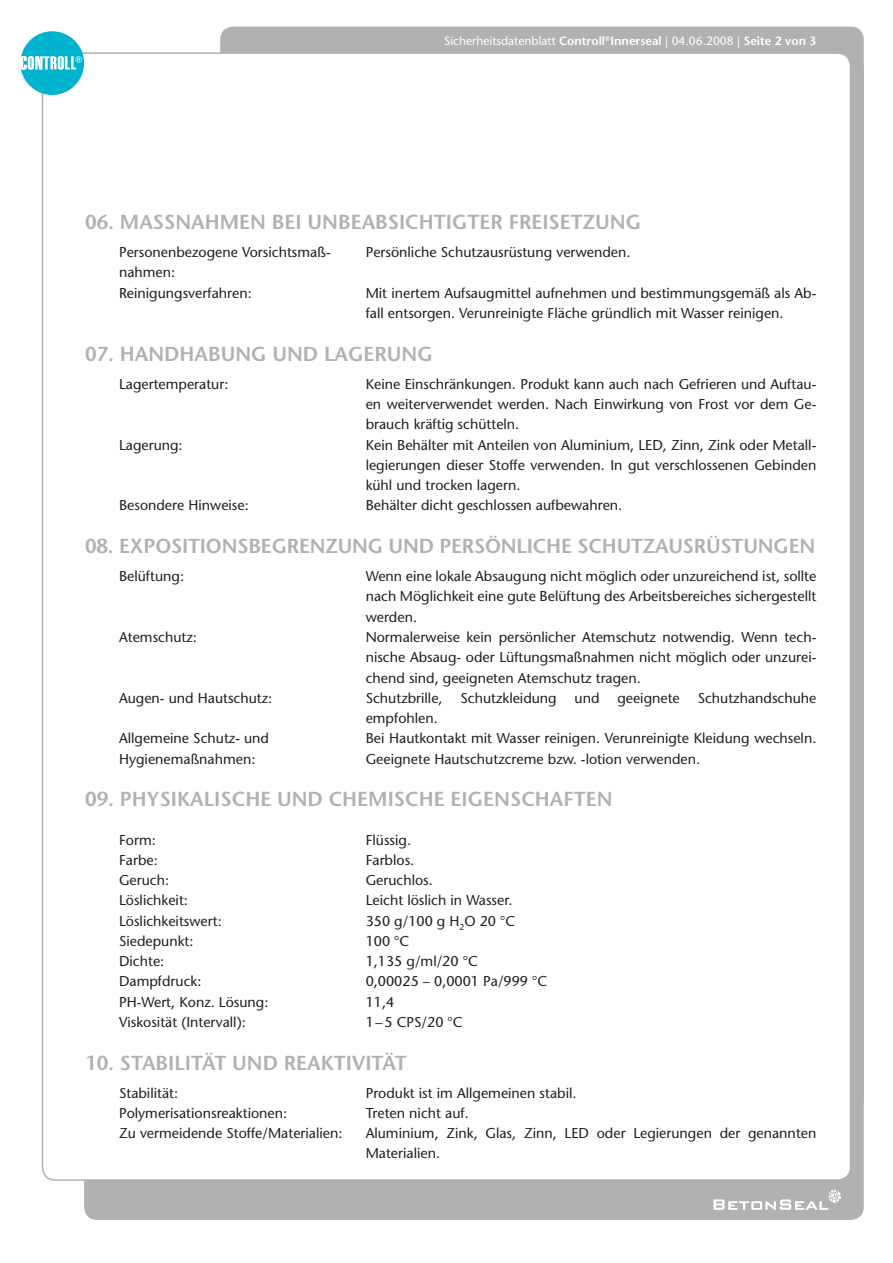
<style>
.page{position:relative;width:893px;height:1263px;background:#fff}
.page>*{position:absolute;margin:0;border:0;box-sizing:border-box;transform-origin:0 0}
.t1{font:600 20.25px "Stone Sans Std";color:#b1b1b2}
.t2{font:500 14.25px/20.2px "Stone Sans Std";color:#241f1f}
.t3{font:500 12px "Stone Sans Std";color:#fff}
.s1{font-weight:600}
</style>
<div class="page">
<div style="left:220px;top:27px;width:644px;height:1087px;background:#b1b1b2;border-radius:13px"></div>
<div style="left:84px;top:53px;width:780px;height:1167px;background:#b1b1b2;border-radius:13px"></div>
<div style="left:43px;top:53px;width:807px;height:1127px;background:#fff;border-radius:13px"></div>
<svg style="left:713px;top:1189px;width:128px;height:21px"></svg>
<svg style="left:21px;top:31px;width:63px;height:64px"></svg>
<p class="t3" style="left:444px;top:34px;width:374px">Sicherheitsdatenblatt <span class="s1">CONTROLL</span><sup>®</sup><span class="s1">INNERSEAL</span> | 04.06.2008 | <span class="s1">SEITE 2 VON 3</span></p>
<h1 class="t1" style="left:85px;top:210px;width:558px">06. MASSNAHMEN BEI UNBEABSICHTIGTER FREISETZUNG</h1>
<p class="t2" style="left:119px;top:242px;width:213px">Personenbezogene Vorsichtsmaß&shy;nahmen:</p>
<p class="t2" style="left:366px;top:242px;width:266px">Persönliche Schutzausrüstung verwenden.</p>
<p class="t2" style="left:119px;top:283px;width:134px">Reinigungsverfahren:</p>
<p class="t2" style="left:366px;top:283px;width:452px">Mit inertem Aufsaugmittel aufnehmen und bestimmungsgemäß als Ab&shy;fall entsorgen. Verunreinigte Fläche gründlich mit Wasser reinigen.</p>
<h1 class="t1" style="left:85px;top:342px;width:349px">07. HANDHABUNG UND LAGERUNG</h1>
<p class="t2" style="left:119px;top:374px;width:111px">Lagertemperatur:</p>
<p class="t2" style="left:366px;top:374px;width:452px;text-align:justify">Keine Einschränkungen. Produkt kann auch nach Gefrieren und Auftau&shy;en weiterverwendet werden. Nach Einwirkung von Frost vor dem Ge&shy;brauch kräftig schütteln.</p>
<p class="t2" style="left:119px;top:434px;width:65px">Lagerung:</p>
<p class="t2" style="left:366px;top:434px;width:452px;text-align:justify">Kein Behälter mit Anteilen von Aluminium, LED, Zinn, Zink oder Metall&shy;legierungen dieser Stoffe verwenden. In gut verschlossenen Gebinden kühl und trocken lagern.</p>
<p class="t2" style="left:119px;top:495px;width:131px">Besondere Hinweise:</p>
<p class="t2" style="left:366px;top:495px;width:258px">Behälter dicht geschlossen aufbewahren.</p>
<h1 class="t1" style="left:85px;top:534px;width:732px">08. EXPOSITIONSBEGRENZUNG UND PERSÖNLICHE SCHUTZAUSRÜSTUNGEN</h1>
<p class="t2" style="left:119px;top:566px;width:67px">Belüftung:</p>
<p class="t2" style="left:366px;top:566px;width:452px;text-align:justify">Wenn eine lokale Absaugung nicht möglich oder unzureichend ist, sollte nach Möglichkeit eine gute Belüftung des Arbeitsbereiches sichergestellt werden.</p>
<p class="t2" style="left:119px;top:627px;width:79px">Atemschutz:</p>
<p class="t2" style="left:366px;top:627px;width:452px;text-align:justify">Normalerweise kein persönlicher Atemschutz notwendig. Wenn tech&shy;nische Absaug- oder Lüftungsmaßnahmen nicht möglich oder unzurei&shy;chend sind, geeigneten Atemschutz tragen.</p>
<p class="t2" style="left:119px;top:688px;width:155px">Augen- und Hautschutz:</p>
<p class="t2" style="left:366px;top:688px;width:452px">Schutzbrille, Schutzkleidung und geeignete Schutzhandschuhe empfohlen.</p>
<p class="t2" style="left:119px;top:728px;width:152px">Allgemeine Schutz- und<br>Hygienemaßnahmen:</p>
<p class="t2" style="left:366px;top:728px;width:452px">Bei Hautkontakt mit Wasser reinigen. Verunreinigte Kleidung wechseln.<br>Geeignete Hautschutzcreme bzw. -lotion verwenden.</p>
<h1 class="t1" style="left:85px;top:787px;width:529px">09. PHYSI KALISCHE UND CHEMISCHE EIGENSCHAFTEN</h1>
<p class="t2" style="left:119px;top:829px;width:38px">Form:</p>
<p class="t2" style="left:366px;top:829px;width:47px">Flüssig.</p>
<p class="t2" style="left:119px;top:850px;width:40px">Farbe:</p>
<p class="t2" style="left:366px;top:850px;width:50px">Farblos.</p>
<p class="t2" style="left:119px;top:870px;width:52px">Geruch:</p>
<p class="t2" style="left:366px;top:870px;width:69px">Geruchlos.</p>
<p class="t2" style="left:119px;top:890px;width:70px">Löslichkeit:</p>
<p class="t2" style="left:366px;top:890px;width:148px">Leicht löslich in Wasser.</p>
<p class="t2" style="left:119px;top:910px;width:104px">Löslichkeitswert:</p>
<p class="t2" style="left:366px;top:910px;width:151px">350 g/100 g H<sub>2</sub>O 20 °C</p>
<p class="t2" style="left:119px;top:931px;width:76px">Siedepunkt:</p>
<p class="t2" style="left:366px;top:931px;width:45px">100 °C</p>
<p class="t2" style="left:119px;top:951px;width:47px">Dichte:</p>
<p class="t2" style="left:366px;top:951px;width:114px">1,135 g/ml/20 °C</p>
<p class="t2" style="left:119px;top:971px;width:84px">Dampfdruck:</p>
<p class="t2" style="left:366px;top:971px;width:183px">0,00025 – 0,0001 Pa/999 °C</p>
<p class="t2" style="left:119px;top:991px;width:151px">PH-Wert, Konz. Lösung:</p>
<p class="t2" style="left:366px;top:991px;width:30px">11,4</p>
<p class="t2" style="left:119px;top:1012px;width:128px">Viskosität (Intervall):</p>
<p class="t2" style="left:366px;top:1012px;width:98px">1–5 CPS/20 °C</p>
<h1 class="t1" style="left:85px;top:1050px;width:323px">10. STABI LITÄT UND REAKTIVITÄT</h1>
<p class="t2" style="left:119px;top:1082px;width:61px">Stabilität:</p>
<p class="t2" style="left:366px;top:1082px;width:212px">Produkt ist im Allgemeinen stabil.</p>
<p class="t2" style="left:119px;top:1103px;width:170px">Polymerisationsreaktionen:</p>
<p class="t2" style="left:366px;top:1103px;width:105px">Treten nicht auf.</p>
<p class="t2" style="left:119px;top:1123px;width:225px">Zu vermeidende Stoffe/Materialien:</p>
<p class="t2" style="left:366px;top:1123px;width:452px">Aluminium, Zink, Glas, Zinn, LED oder Legierungen der genannten<br>Materialien.</p>
</div>
